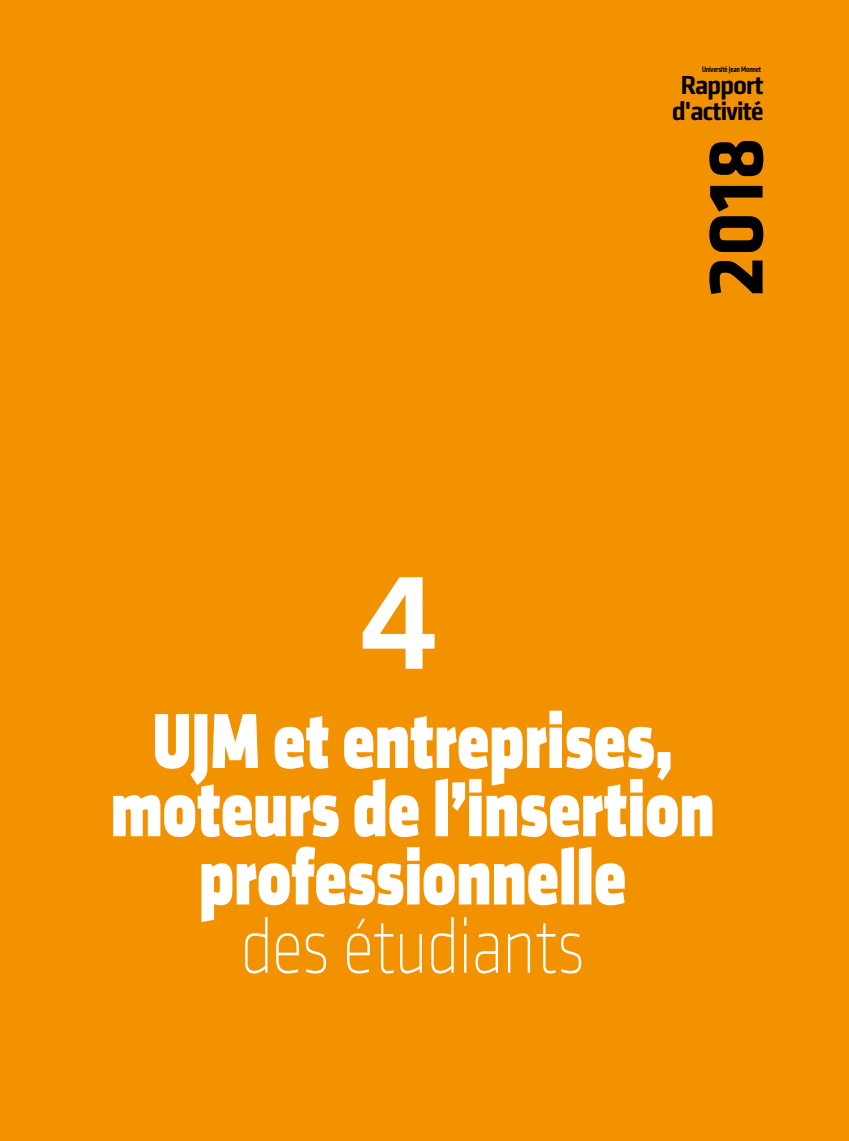
<style>
.page{position:relative;width:849px;height:1141px;background:#fff}
.page>*{position:absolute;margin:0;border:0;box-sizing:border-box;transform-origin:0 0}
.t1{font:500 141.75px "Klavika";color:#fff}
.t2{font:80.85px/68.2px "Klavika Display Bl";color:#fff;text-align:center;scale:.8 1}
.t3{font:200 80.85px "Klavika Display";color:#fff;scale:.8 1}
.t4{font:500 condensed 27.12px/26.2px "Klavika";letter-spacing:-.025em;color:#000;text-align:center;scale:1.19 1}
.t5{font:500 condensed 8.22px "Klavika";letter-spacing:-.02em;color:#000}
</style>
<div class="page">
<div style="left:0;top:0;width:848px;height:1141px;background:#f39200"></div>
<svg style="left:709px;top:261px;width:53px;height:33px"></svg>
<svg style="left:709px;top:186px;width:54px;height:66px"></svg>
<svg style="left:709px;top:141px;width:54px;height:35px"></svg>
<h1 class="t1" style="left:358px;top:526px;width:82px">4</h1>
<p class="t5" style="left:701px;top:64px;width:61px">Université Jean Monnet</p>
<p class="t4" style="left:672px;top:72px;width:78px">Rapport d'activité</p>
<p class="t2" style="left:111px;top:710px;width:756px">UJM et entreprises, moteurs de l’insertion professionnelle</p>
<p class="t3" style="left:241px;top:901px;width:430px">des étudiants</p>
</div>
